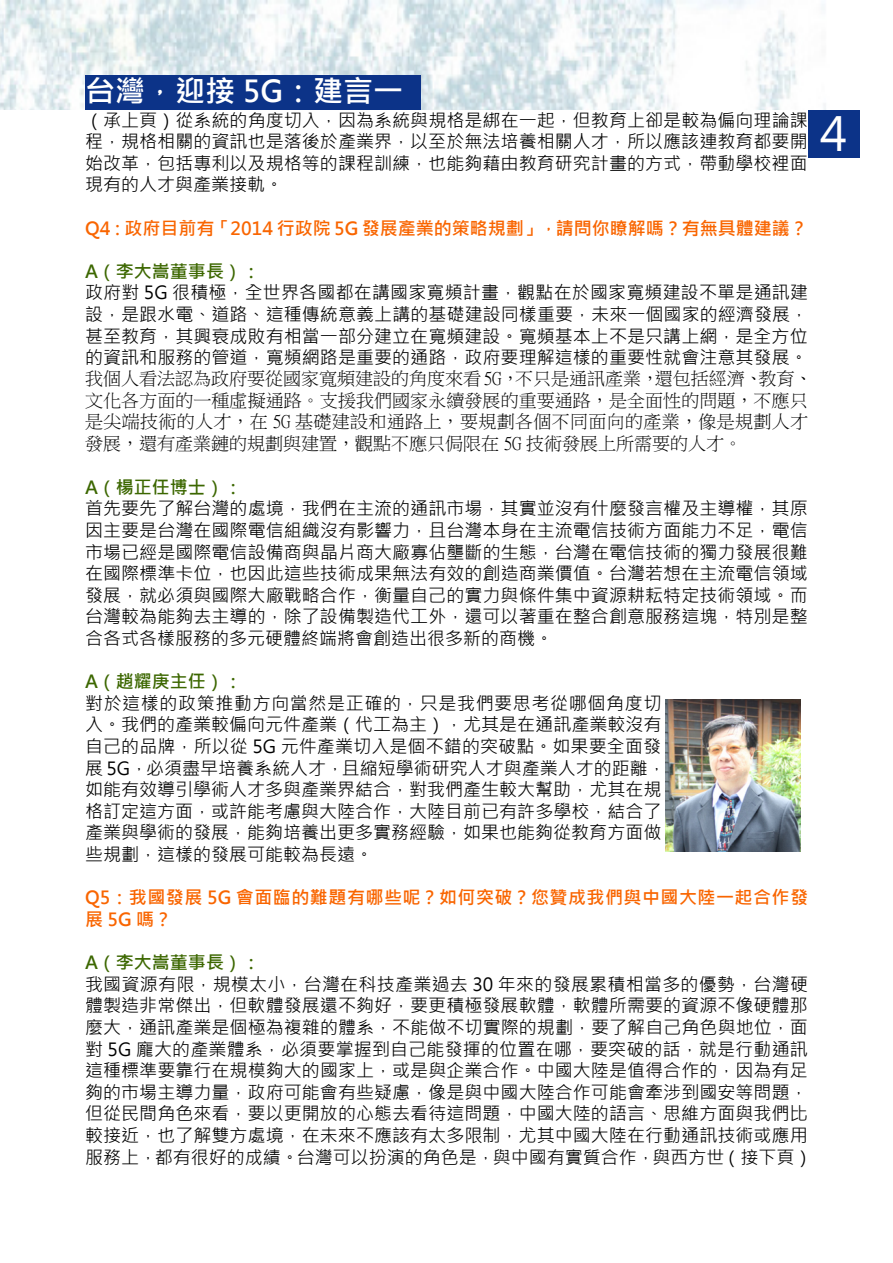
<style>
.page{position:relative;width:893px;height:1263px;background:#fff}
.page>*{position:absolute;margin:0;border:0;box-sizing:border-box;transform-origin:0 0}
.t1{font:46.5px "Microsoft Jheng Hei";color:#fff}
.t2{font:700 30px "Microsoft Jheng Hei";color:#fff}
.t3{font:18px/21.6px "Microsoft Jheng Hei";letter-spacing:.005em;color:#000;text-align:justify}
.t4{font:18px/21.6px "Ming Li U";color:#000}
.t5{font:700 18px/21.6px "Microsoft Jheng Hei";letter-spacing:.03em;color:#f96500}
.t6{font:700 18px "Microsoft Jheng Hei";color:#f96500}
.t7{font:700 18px "Microsoft Jheng Hei";color:#3c6701}
</style>
<div class="page">
<img style="left:0;top:0;width:826px;height:110px">
<div style="left:808px;top:110px;width:51px;height:48px;background:#0c3388"></div>
<img style="left:666px;top:699px;width:134px;height:152px">
<div style="left:85px;top:75px;width:336px;height:35px;background:#0c3388"></div>
<h2 class="t2" style="left:85px;top:72px;width:319px">台灣，迎接 5G：建言一</h2>
<p class="t3" style="left:85px;top:109px;width:724px">（承上頁）從系統的角度切入，因為系統與規格是綁在一起，但教育上卻是較為偏向理論課程，規格相關的資訊也是落後於產業界，以至於無法培養相關人才，所以應該連教育都要開始改革，包括專利以及規格等的課程訓練，也能夠藉由教育研究計畫的方式，帶動學校裡面現有的人才與產業接軌。</p>
<p class="t6" style="left:85px;top:217px;width:724px">Q4：政府目前有「2014 行政院 5G 發展產業的策略規劃」，請問你瞭解嗎？有無具體建議？</p>
<p class="t7" style="left:85px;top:260px;width:176px">A（李大嵩董事長）：</p>
<p class="t3" style="left:85px;top:282px;width:725px">政府對 5G 很積極，全世界各國都在講國家寬頻計畫，觀點在於國家寬頻建設不單是通訊建設，是跟水電、道路、這種傳統意義上講的基礎建設同樣重要，未來一個國家的經濟發展，甚至教育，其興衰成敗有相當一部分建立在寬頻建設。寬頻基本上不是只講上網，是全方位的資訊和服務的管道，寬頻網路是重要的通路，政府要理解這樣的重要性就會注意其發展。</p>
<p class="t4" style="left:85px;top:368px;width:729px">我個人看法認為政府要從國家寬頻建設的角度來看 5G，不只是通訊產業，還包括經濟、教育、文化各方面的一種虛擬通路。支援我們國家永續發展的重要通路，是全面性的問題，不應只是尖端技術的人才，在 5G 基礎建設和通路上，要規劃各個不同面向的產業，像是規劃人才發展，還有產業鏈的規劃與建置，觀點不應只侷限在 5G 技術發展上所需要的人才。</p>
<p class="t7" style="left:85px;top:476px;width:158px">A（楊正任博士）：</p>
<p class="t3" style="left:85px;top:498px;width:724px">首先要先了解台灣的處境，我們在主流的通訊市場，其實並沒有什麼發言權及主導權，其原因主要是台灣在國際電信組織沒有影響力，且台灣本身在主流電信技術方面能力不足，電信市場已經是國際電信設備商與晶片商大廠寡佔壟斷的生態，台灣在電信技術的獨力發展很難在國際標準卡位，也因此這些技術成果無法有效的創造商業價值。台灣若想在主流電信領域發展，就必須與國際大廠戰略合作，衡量自己的實力與條件集中資源耕耘特定技術領域。而台灣較為能夠去主導的，除了設備製造代工外，還可以著重在整合創意服務這塊，特別是整合各式各樣服務的多元硬體終端將會創造出很多新的商機。</p>
<p class="t7" style="left:85px;top:670px;width:158px">A（趙耀庚主任）：</p>
<p class="t3" style="left:85px;top:692px;width:582px;text-align:left">對於這樣的政策推動方向當然是正確的，只是我們要思考從哪個角度切入。我們的產業較偏向元件產業（代工為主），尤其是在通訊產業較沒有自己的品牌，所以從 5G 元件產業切入是個不錯的突破點。如果要全面發展 5G，必須盡早培養系統人才，且縮短學術研究人才與產業人才的距離，如能有效導引學術人才多與產業界結合，對我們產生較大幫助，尤其在規格訂定這方面，或許能考慮與大陸合作，大陸目前已有許多學校，結合了產業與學術的發展，能夠培養出更多實務經驗，如果也能夠從教育方面做些規劃，這樣的發展可能較為長遠。</p>
<p class="t5" style="left:85px;top:887px;width:725px">Q5：我國發展 5G 會面臨的難題有哪些呢？如何突破？您贊成我們與中國大陸一起合作發展 5G 嗎？</p>
<p class="t7" style="left:85px;top:951px;width:176px">A（李大嵩董事長）：</p>
<p class="t3" style="left:85px;top:973px;width:729px;text-align:left">我國資源有限，規模太小，台灣在科技產業過去 30 年來的發展累積相當多的優勢，台灣硬體製造非常傑出，但軟體發展還不夠好，要更積極發展軟體，軟體所需要的資源不像硬體那麼大，通訊產業是個極為複雜的體系，不能做不切實際的規劃，要了解自己角色與地位，面對 5G 龐大的產業體系，必須要掌握到自己能發揮的位置在哪，要突破的話，就是行動通訊這種標準要靠行在規模夠大的國家上，或是與企業合作。中國大陸是值得合作的，因為有足夠的市場主導力量，政府可能會有些疑慮，像是與中國大陸合作可能會牽涉到國安等問題，但從民間角色來看，要以更開放的心態去看待這問題，中國大陸的語言、思維方面與我們比較接近，也了解雙方處境，在未來不應該有太多限制，尤其中國大陸在行動通訊技術或應用服務上，都有很好的成績。台灣可以扮演的角色是，與中國有實質合作，與西方世（接下頁）</p>
<h1 class="t1" style="left:820px;top:105px;width:28px">4</h1>
</div>
